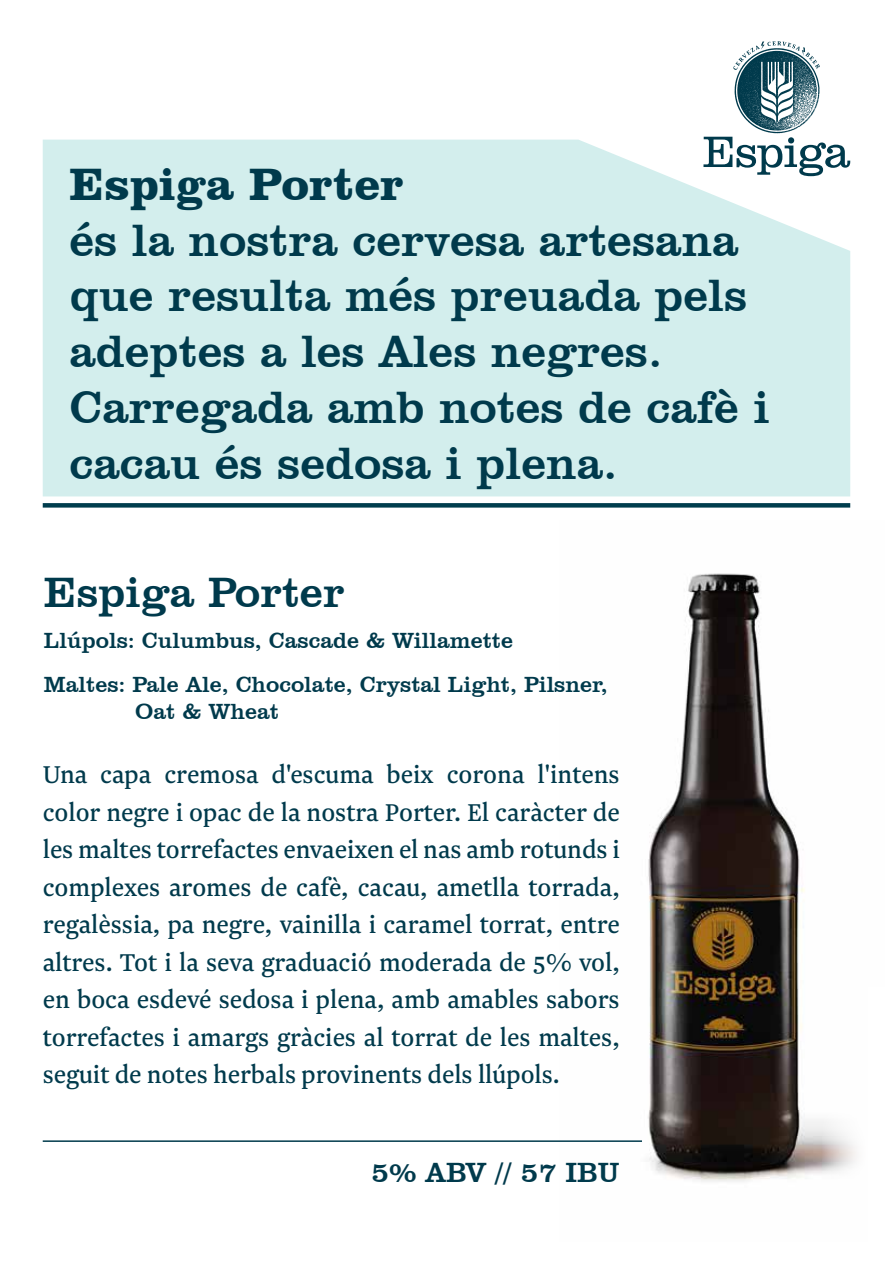
<style>
.page{position:relative;width:893px;height:1263px;background:#fff}
.page>*{position:absolute;margin:0;border:0;box-sizing:border-box;transform-origin:0 0}
.t1{font:46.5px/55.8px "Clarendon BT";color:#003a4c}
.t2{font:700 46.5px "Clarendon BT";color:#003a4c}
.t3{font:43.5px "Clarendon BT";color:#003a4c}
.t4{font:28.5px/37.5px "Newzald";color:#003a4c;text-align:justify}
.t5{font:28.5px "Clarendon BT";color:#003a4c}
.t6{font:22.5px/44.4px "Clarendon BT";color:#003a4c}
</style>
<div class="page">
<div style="left:43px;top:140px;width:807px;height:356px;background:#d3eeed"></div>
<div style="left:43px;top:503px;width:807px;height:5px;background:#003d4d"></div>
<img style="left:648px;top:573px;width:173px;height:609px">
<svg style="left:821px;top:1120px;width:36px;height:54px"></svg>
<hr style="left:43px;top:1140px;width:599px;height:2px;background:#003a4c">
<svg style="left:703px;top:41px;width:147px;height:135px"></svg>
<h1 class="t2" style="left:69px;top:155px;width:336px">Espiga Porter</h1>
<h1 class="t1" style="left:69px;top:211px;width:702px">és la nostra cervesa artesana que resulta més preuada pels adeptes a les Ales negres.<br>Carregada amb notes de cafè i cacau és sedosa i plena.</h1>
<h2 class="t3" style="left:44px;top:565px;width:302px">Espiga Porter</h2>
<p class="t6" style="left:44px;top:618px;width:566px">Llúpols: Culumbus, Cascade &amp; Willamette<br>Maltes: Pale Ale, Chocolate, Crystal Light, Pilsner,</p>
<p class="t6" style="left:135px;top:689px;width:145px">Oat &amp; Wheat</p>
<p class="t4" style="left:43px;top:755px;width:578px">Una capa cremosa d'escuma beix corona l'intens color negre i opac de la nostra Porter. El caràcter de les maltes torrefactes envaeixen el nas amb rotunds i complexes aromes de cafè, cacau, ametlla torrada, regalèssia, pa negre, vainilla i caramel torrat, entre altres. Tot i la seva graduació moderada de 5% vol, en boca esdevé sedosa i plena, amb amables sabors torrefactes i amargs gràcies al torrat de les maltes, seguit de notes herbals provinents dels llúpols.</p>
<p class="t5" style="left:371px;top:1155px;width:250px">5% ABV // 57 IBU</p>
</div>
